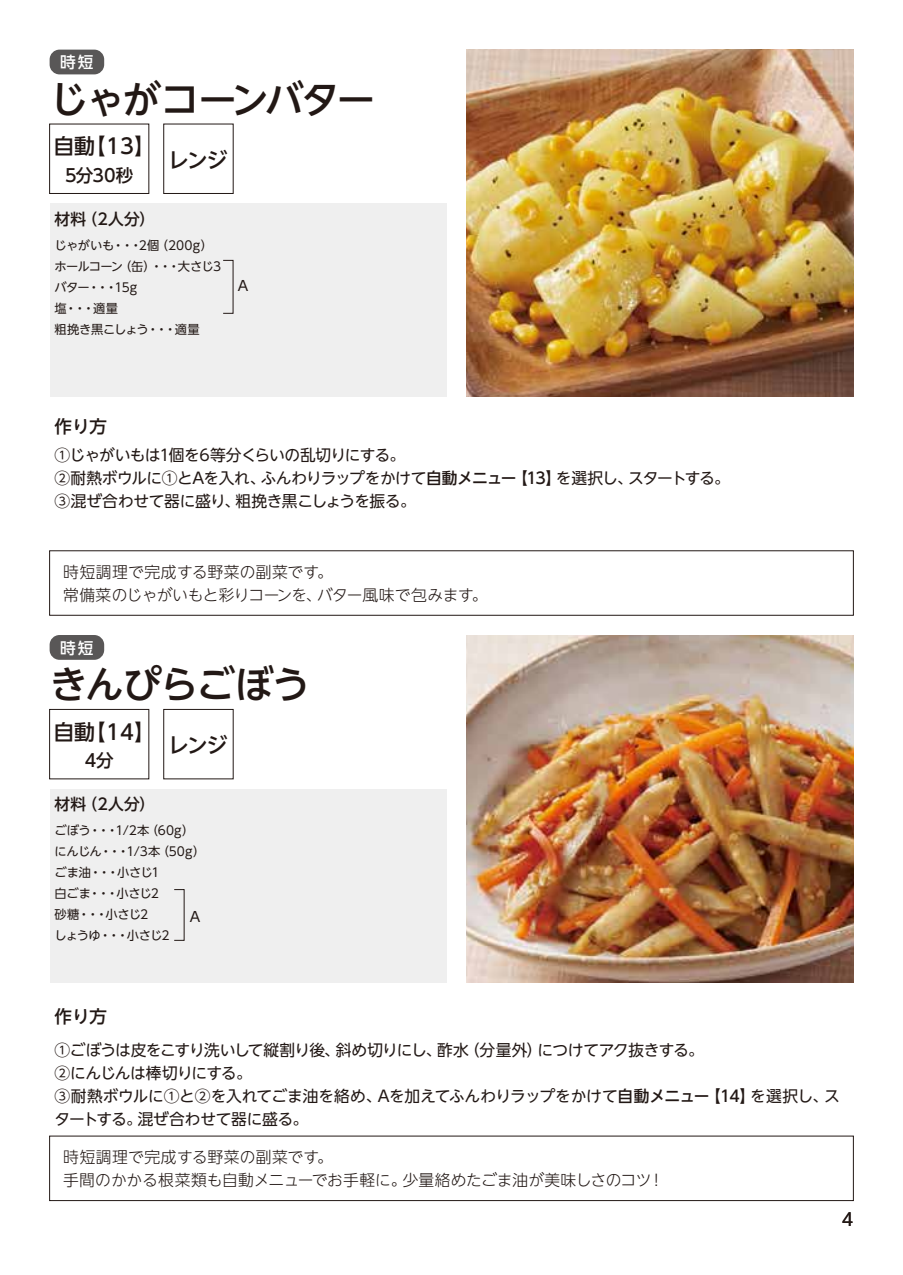
<style>
.page{position:relative;width:903px;height:1275px;background:#fff}
.page>*{position:absolute;margin:0;border:0;box-sizing:border-box;transform-origin:0 0}
.t1{font:500 38.5px "UD Shin Go NT Pro";letter-spacing:-.05em;color:#221815}
.t2{font:500 21px "UD Shin Go NT Pro";letter-spacing:-.04em;color:#221815}
.t3{font:500 17.5px "UD Shin Go NT Pro";color:#221815}
.t4{font:17.5px "UD Shin Go NT Pro";color:#221815}
.t5{font:15.75px/22.8px "UD Shin Go NT Pro";letter-spacing:-.03em;color:#221815}
.t6{font:300 15.75px/22.8px "UD Shin Go NT Pro";letter-spacing:.005em;color:#221815}
.t7{font:500 15.75px "UD Shin Go NT Pro";letter-spacing:.025em;color:#221815}
.t8{font:500 15.75px "UD Shin Go NT Pro";color:#fff}
.t9{font:14px "UD Shin Go NT Pro";color:#221815}
.t10{font:12.25px/21px "UD Shin Go NT Pro";letter-spacing:-.03em;color:#221815}
.s1{font-weight:500}
</style>
<div class="page">
<div style="left:50px;top:203px;width:396px;height:194px;background:#efefef"></div>
<div style="left:50px;top:789px;width:396px;height:193px;background:#efefef"></div>
<div style="left:49px;top:709px;width:100px;height:70px;border:1px solid #221815"></div>
<img style="left:466px;top:635px;width:387px;height:347px">
<div style="left:49px;top:124px;width:100px;height:70px;border:1px solid #221815"></div>
<img style="left:466px;top:50px;width:387px;height:347px">
<div style="left:163px;top:124px;width:71px;height:70px;border:1px solid #221815"></div>
<div style="left:163px;top:709px;width:71px;height:70px;border:1px solid #221815"></div>
<div style="left:49px;top:1136px;width:805px;height:65px;border:1px solid #221815"></div>
<div style="left:49px;top:550px;width:805px;height:66px;border:1px solid #221815"></div>
<div style="left:50px;top:635px;width:54px;height:25px;background:#595757;border-radius:10px"></div>
<div style="left:50px;top:50px;width:54px;height:24px;background:#595757;border-radius:10px"></div>
<p class="t8" style="left:60px;top:50px;width:35px">時短</p>
<h1 class="t1" style="left:50px;top:69px;width:327px">じゃがコーンバター</h1>
<h2 class="t2" style="left:53px;top:129px;width:103px">自動【13】</h2>
<p class="t3" style="left:65px;top:161px;width:70px">5分30秒</p>
<h2 class="t2" style="left:168px;top:143px;width:61px">レンジ</h2>
<p class="t7" style="left:55px;top:206px;width:102px">材料（2人分）</p>
<p class="t10" style="left:55px;top:234px;width:168px">じゃがいも・・・2個（200g）ホールコーン（缶）・・・大さじ3バター・・・15g<br>塩・・・適量<br>粗挽き黒こしょう・・・適量</p>
<p class="t9" style="left:238px;top:275px;width:12px">A</p>
<p class="t3" style="left:55px;top:412px;width:54px">作り方</p>
<p class="t5" style="left:55px;top:443px;width:677px">①じゃがいもは1個を6等分くらいの乱切りにする。<br>②耐熱ボウルに①とAを入れ、ふんわりラップをかけて<span class="s1">自動メニュー【13】</span>を選択し、スタートする。<br>③混ぜ合わせて器に盛り、粗挽き黒こしょうを振る。</p>
<p class="t6" style="left:63px;top:560px;width:426px">時短調理で完成する野菜の副菜です。<br>常備菜のじゃがいもと彩りコーンを、バター風味で包みます。</p>
<p class="t8" style="left:60px;top:635px;width:35px">時短</p>
<h1 class="t1" style="left:50px;top:653px;width:262px">きんぴらごぼう</h1>
<h2 class="t2" style="left:53px;top:715px;width:103px">自動【14】</h2>
<p class="t3" style="left:85px;top:746px;width:30px">4分</p>
<p class="t7" style="left:55px;top:792px;width:102px">材料（2人分）</p>
<h2 class="t2" style="left:168px;top:728px;width:61px">レンジ</h2>
<p class="t10" style="left:55px;top:820px;width:152px">ごぼう・・・1/2本（60g）にんじん・・・1/3本（50g）ごま油・・・小さじ1<br>白ごま・・・小さじ2<br>砂糖・・・小さじ2<br>しょうゆ・・・小さじ2</p>
<p class="t9" style="left:190px;top:905px;width:12px">A</p>
<p class="t3" style="left:55px;top:1003px;width:54px">作り方</p>
<p class="t5" style="left:55px;top:1038px;width:787px">①ごぼうは皮をこすり洗いして縦割り後、斜め切りにし、酢水（分量外）につけてアク抜きする。<br>②にんじんは棒切りにする。<br>③耐熱ボウルに①と②を入れてごま油を絡め、Aを加えてふんわりラップをかけて<span class="s1">自動メニュー【14】</span>を選択し、スタートする。混ぜ合わせて器に盛る。</p>
<p class="t6" style="left:63px;top:1145px;width:602px">時短調理で完成する野菜の副菜です。<br>手間のかかる根菜類も自動メニューでお手軽に。少量絡めたごま油が美味しさのコツ！</p>
<p class="t4" style="left:842px;top:1206px;width:13px">4</p>
</div>
